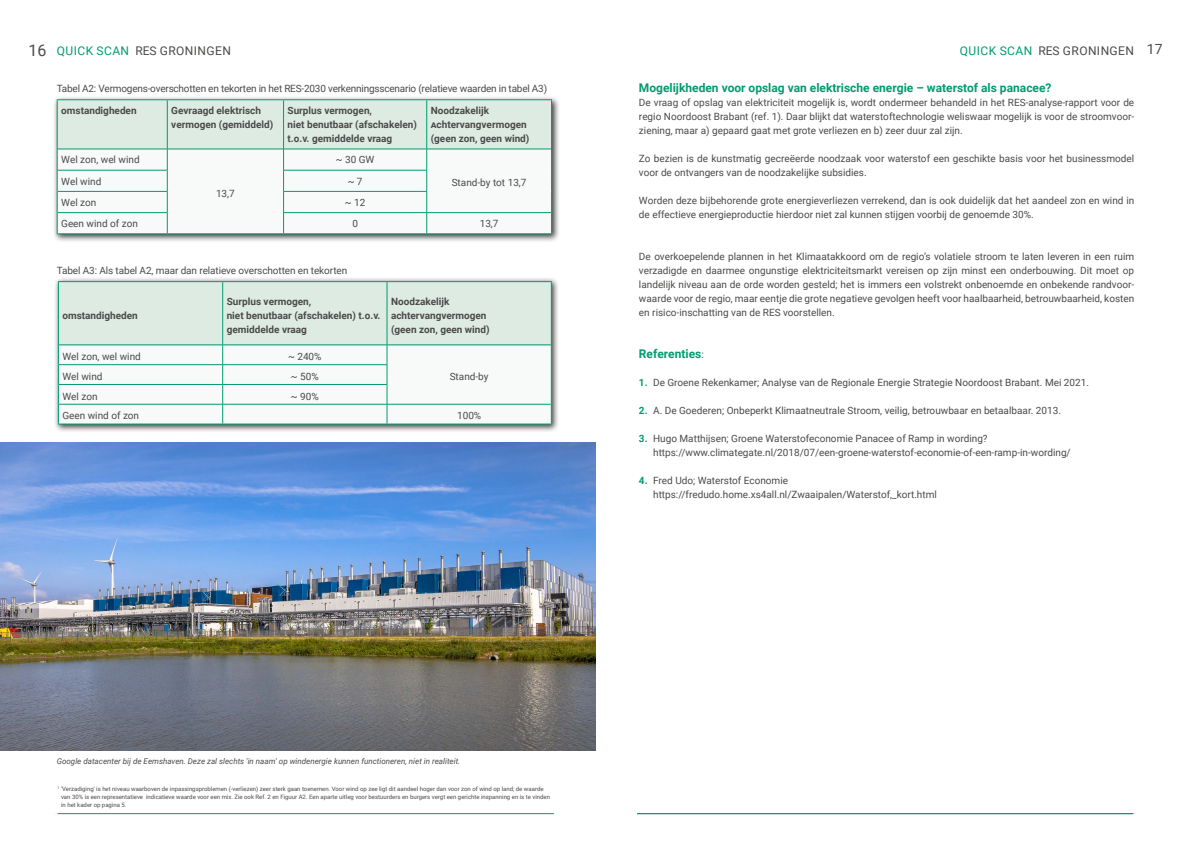
<style>
.page{position:relative;width:1191px;height:842px;background:#fff}
.page>*{position:absolute;margin:0;border:0;box-sizing:border-box;transform-origin:0 0}
.t1{font:700 12px "Roboto";color:#029b70}
.t2{font:12px "Roboto";letter-spacing:.035em;color:#4a4a49}
.t3{font:10px/14px "Roboto";color:#4a4a49}
.t4{font:700 10px/14px "Roboto";color:#4a4a49}
.t5{font:10px "Roboto";letter-spacing:-.02em;color:#4a4a49}
.t6{font:italic 8px "Roboto";color:#4a4a49}
.t7{font:6px/8px "Roboto";color:#4a4a49}
.s1{font-size:16px}
.s2{color:#029b70}
.s3{font-size:14px}
.s4{font-weight:400;font-size:10px;color:#4a4a49}
.s5{font-weight:700;color:#029b70}
</style>
<div class="page">
<hr style="left:637px;top:813px;width:496px;height:1px;background:#029b70">
<hr style="left:58px;top:813px;width:496px;height:1px;background:#029b70">
<div style="left:53px;top:95px;width:507px;height:147px;background:#000;opacity:.75"></div>
<hr style="left:57px;top:99px;width:110px;height:1px;background:#029b70">
<hr style="left:167px;top:99px;width:116px;height:1px;background:#029b70">
<hr style="left:283px;top:99px;width:144px;height:1px;background:#029b70">
<hr style="left:427px;top:99px;width:125px;height:1px;background:#029b70">
<hr style="left:167px;top:233px;width:116px;height:1px;background:#029b70">
<hr style="left:57px;top:233px;width:110px;height:1px;background:#029b70">
<hr style="left:283px;top:233px;width:144px;height:1px;background:#029b70">
<hr style="left:427px;top:233px;width:125px;height:1px;background:#029b70">
<svg style="left:57px;top:100px;width:495px;height:133px"></svg>
<div style="left:54px;top:277px;width:506px;height:156px;background:#000;opacity:.75"></div>
<hr style="left:58px;top:281px;width:165px;height:1px;background:#029b70">
<hr style="left:223px;top:281px;width:164px;height:1px;background:#029b70">
<hr style="left:387px;top:281px;width:165px;height:1px;background:#029b70">
<svg style="left:58px;top:282px;width:494px;height:142px"></svg>
<img style="left:0;top:442px;width:595px;height:308px">
<p class="t2" style="left:28px;top:42px;width:204px"><span class="s1">16</span> <span class="s2">QUICK SCAN</span> RES GRONINGEN</p>
<p class="t2" style="left:960px;top:42px;width:204px"><span class="s2">QUICK SCAN</span> RES GRONINGEN <span class="s3">17</span></p>
<p class="t5" style="left:57px;top:81px;width:492px">Tabel A2: Vermogens-overschotten en tekorten in het RES-2030 verkenningsscenario (relatieve waarden in tabel A3)</p>
<p class="t4" style="left:61px;top:103px;width:77px">omstandigheden</p>
<p class="t4" style="left:171px;top:103px;width:104px">Gevraagd elektrisch vermogen (gemiddeld)</p>
<p class="t4" style="left:287px;top:103px;width:131px">Surplus vermogen,<br>niet benutbaar (afschakelen) t.o.v. gemiddelde vraag</p>
<p class="t4" style="left:431px;top:103px;width:100px">Noodzakelijk<br>Achtervangvermogen (geen zon, geen wind)</p>
<p class="t3" style="left:61px;top:153px;width:80px">Wel zon, wel wind</p>
<p class="t3" style="left:216px;top:186px;width:20px">13,7</p>
<p class="t3" style="left:336px;top:153px;width:40px">~ 30 GW</p>
<p class="t3" style="left:61px;top:174px;width:42px">Wel wind</p>
<p class="t3" style="left:348px;top:174px;width:16px">~ 7</p>
<p class="t3" style="left:452px;top:175px;width:76px">Stand-by tot 13,7</p>
<p class="t3" style="left:61px;top:195px;width:37px">Wel zon</p>
<p class="t3" style="left:345px;top:195px;width:22px">~ 12</p>
<p class="t3" style="left:61px;top:216px;width:78px">Geen wind of zon</p>
<p class="t3" style="left:352px;top:216px;width:7px">0</p>
<p class="t3" style="left:480px;top:216px;width:20px">13,7</p>
<p class="t3" style="left:57px;top:263px;width:292px">Tabel A3: Als tabel A2, maar dan relatieve overschotten en tekorten</p>
<p class="t4" style="left:62px;top:308px;width:77px">omstandigheden</p>
<p class="t4" style="left:227px;top:294px;width:155px">Surplus vermogen,<br>niet benutbaar (afschakelen) t.o.v. gemiddelde vraag</p>
<p class="t4" style="left:391px;top:294px;width:100px">Noodzakelijk achtervangvermogen (geen zon, geen wind)</p>
<p class="t3" style="left:62px;top:349px;width:80px">Wel zon, wel wind</p>
<p class="t3" style="left:288px;top:349px;width:35px">~ 240%</p>
<p class="t3" style="left:62px;top:369px;width:42px">Wel wind</p>
<p class="t3" style="left:291px;top:369px;width:29px">~ 50%</p>
<p class="t3" style="left:450px;top:369px;width:40px">Stand-by</p>
<p class="t3" style="left:62px;top:389px;width:37px">Wel zon</p>
<p class="t3" style="left:291px;top:389px;width:29px">~ 90%</p>
<p class="t3" style="left:62px;top:408px;width:78px">Geen wind of zon</p>
<p class="t3" style="left:457px;top:408px;width:26px">100%</p>
<p class="t1" style="left:639px;top:79px;width:414px">Mogelijkheden voor opslag van elektrische energie – waterstof als panacee?</p>
<p class="t3" style="left:639px;top:95px;width:497px;text-align:justify">De vraag of opslag van elektriciteit mogelijk is, wordt ondermeer behandeld in het RES-analyse-rapport voor de regio Noordoost Brabant (ref. 1). Daar blijkt dat waterstoftechnologie weliswaar mogelijk is voor de stroomvoor&shy;ziening, maar a) gepaard gaat met grote verliezen en b) zeer duur zal zijn.</p>
<p class="t3" style="left:639px;top:151px;width:497px">Zo bezien is de kunstmatig gecreëerde noodzaak voor waterstof een geschikte basis voor het businessmodel voor de ontvangers van de noodzakelijke subsidies.</p>
<p class="t3" style="left:639px;top:193px;width:497px">Worden deze bijbehorende grote energieverliezen verrekend, dan is ook duidelijk dat het aandeel zon en wind in de effectieve energieproductie hierdoor niet zal kunnen stijgen voorbij de genoemde 30%.</p>
<p class="t3" style="left:639px;top:249px;width:497px;text-align:justify">De overkoepelende plannen in het Klimaatakkoord om de regio’s volatiele stroom te laten leveren in een ruim verzadigde en daarmee ongunstige elektriciteitsmarkt vereisen op zijn minst een onderbouwing. Dit moet op landelijk niveau aan de orde worden gesteld; het is immers een volstrekt onbenoemde en onbekende randvoor&shy;waarde voor de regio, maar eentje die grote negatieve gevolgen heeft voor haalbaarheid, betrouwbaarheid, kosten en risico-inschatting van de RES voorstellen.</p>
<p class="t1" style="left:639px;top:345px;width:66px">Referenties<span class="s4">:</span></p>
<p class="t3" style="left:639px;top:375px;width:451px"><span class="s5">1.</span> De Groene Rekenkamer; Analyse van de Regionale Energie Strategie Noordoost Brabant. Mei 2021.</p>
<p class="t3" style="left:639px;top:403px;width:423px"><span class="s5">2.</span> A. De Goederen; Onbeperkt Klimaatneutrale Stroom, veilig, betrouwbaar en betaalbaar. 2013.</p>
<p class="t3" style="left:653px;top:431px;width:419px;text-indent:-14px"><span class="s5">3.</span> Hugo Matthijsen; Groene Waterstofeconomie Panacee of Ramp in wording? https://www.climategate.nl/2018/07/een-groene-waterstof-economie-of-een-ramp-in-wording/</p>
<p class="t3" style="left:653px;top:473px;width:285px;text-indent:-14px"><span class="s5">4.</span> Fred Udo; Waterstof Economie https://fredudo.home.xs4all.nl/Zwaaipalen/Waterstof,_kort.html</p>
<p class="t6" style="left:57px;top:756px;width:405px">Google datacenter bij de Eemshaven. Deze zal slechts 'in naam' op windenergie kunnen functioneren, niet in realiteit.</p>
<p class="t7" style="left:61px;top:784px;width:490px;text-indent:-3px"><sup>1</sup> 'Verzadiging' is het niveau waarboven de inpassingsproblemen (-verliezen) zeer sterk gaan toenemen. Voor wind op zee ligt dit aandeel hoger dan voor zon of wind op land; de waarde van 30% is een representatieve indicatieve waarde voor een mix. Zie ook Ref. 2 en Figuur A2. Een aparte uitleg voor bestuurders en burgers vergt een gerichte inspanning en is te vinden in het kader op pagina 5.</p>
</div>
